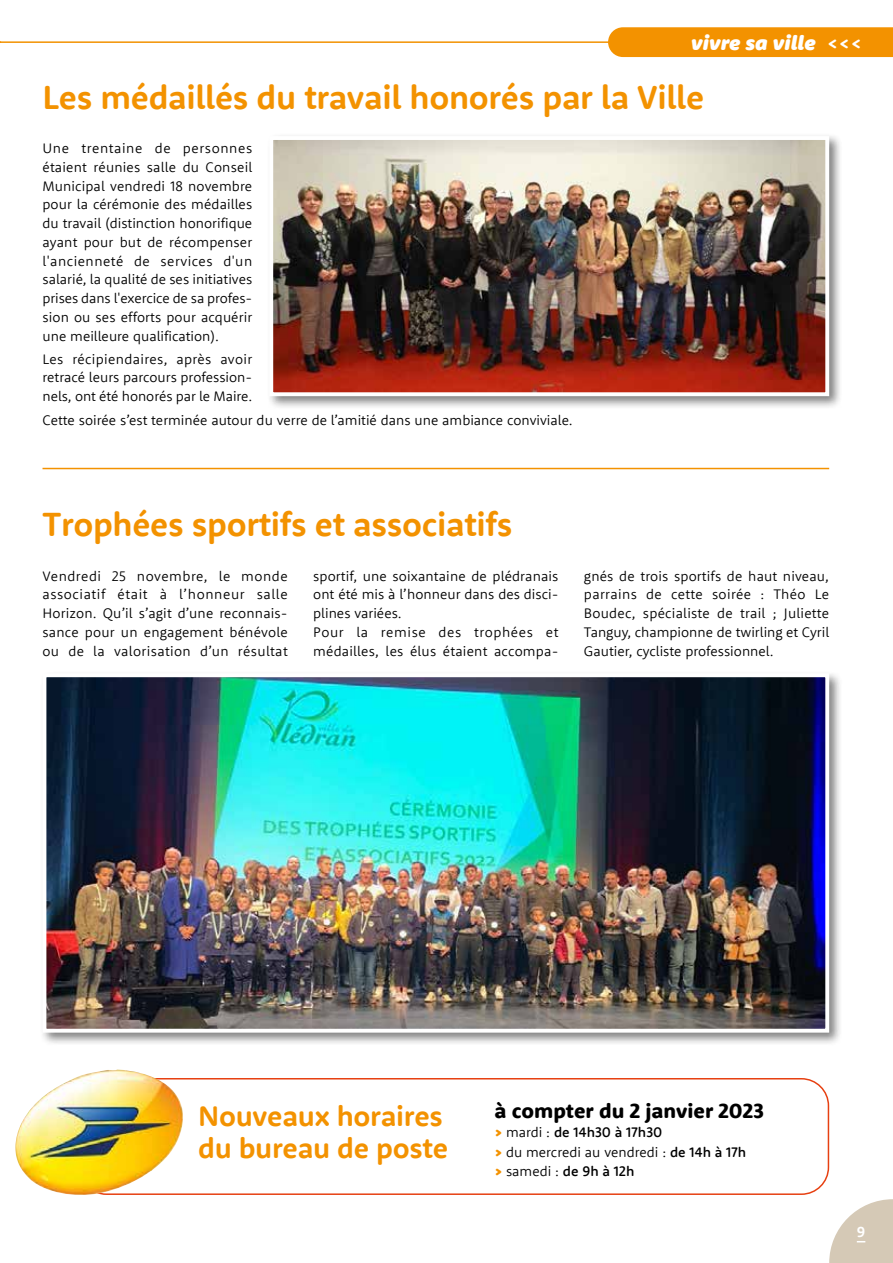
<style>
.page{position:relative;width:893px;height:1263px;background:#fff}
.page>*{position:absolute;margin:0;border:0;box-sizing:border-box;transform-origin:0 0}
.t1{font:700 34.5px "Rooney Sans";letter-spacing:-.01em;color:#f39200}
.t2{font:700 29.25px/32px "Rooney Sans";letter-spacing:-.01em;color:#f39200}
.t3{font:800 21px "Rooney Sans";color:#000}
.t4{font:italic 900 21px "Rooney Sans";color:#fff}
.t5{font:700 15px "Rooney Sans";color:#fff}
.t6{font:300 14.25px/18.8px "Rooney Sans";color:#000;text-align:justify}
.s1{font-weight:700;font-style:normal}
.s2{font-weight:900;color:#f39200}
.s3{font-weight:500}
</style>
<div class="page">
<svg style="left:829px;top:1199px;width:64px;height:64px"></svg>
<div style="left:79px;top:1078px;width:750px;height:117px;border:2px solid #e74011;border-radius:27px"></div>
<hr style="left:0;top:41px;width:609px;height:2px;background:#f39200">
<div style="left:608px;top:27px;width:285px;height:30px;background:#f39200"></div>
<div style="left:266px;top:133px;width:577px;height:277px;background:#000;opacity:.5"></div>
<img style="left:274px;top:141px;width:550px;height:250px">
<div style="left:269px;top:136px;width:560px;height:260px;border:4px solid #fff"></div>
<div style="left:39px;top:670px;width:804px;height:377px;background:#000;opacity:.5"></div>
<img style="left:48px;top:678px;width:776px;height:350px">
<div style="left:43px;top:673px;width:786px;height:360px;border:4px solid #fff"></div>
<img style="left:15px;top:1069px;width:168px;height:126px">
<hr style="left:43px;top:468px;width:786px;height:1px;background:#f39200">
<h3 class="t4" style="left:691px;top:29px;width:173px">vivre sa ville <span class="s1">&lt;&lt;&lt;</span></h3>
<h1 class="t1" style="left:43px;top:74px;width:663px">Les médaillés du travail honorés par la Ville</h1>
<p class="t6" style="left:43px;top:138px;width:211px">Une trentaine de personnes étaient réunies salle du Conseil Municipal vendredi 18 novembre pour la cérémonie des médailles du travail (distinction honorifique ayant pour but de récompenser l'ancienneté de services d'un salarié, la qualité de ses initiatives prises dans l'exercice de sa profes&shy;sion ou ses efforts pour acquérir une meilleure qualification).</p>
<p class="t6" style="left:43px;top:349px;width:211px">Les récipiendaires, après avoir retracé leurs parcours profession&shy;nels, ont été honorés par le Maire.</p>
<p class="t6" style="left:43px;top:411px;width:532px">Cette soirée s’est terminée autour du verre de l’amitié dans une ambiance conviviale.</p>
<h1 class="t1" style="left:43px;top:502px;width:471px">Trophées sportifs et associatifs</h1>
<p class="t6" style="left:43px;top:566px;width:247px">Vendredi 25 novembre, le monde associatif était à l’honneur salle Horizon. Qu’il s’agit d’une reconnais&shy;sance pour un engagement bénévole ou de la valorisation d’un résultat</p>
<p class="t6" style="left:313px;top:566px;width:247px;text-align:left">sportif, une soixantaine de plédranais ont été mis à l’honneur dans des disci&shy;plines variées.<br>Pour la remise des trophées et médailles, les élus étaient accompa-</p>
<p class="t6" style="left:584px;top:566px;width:247px">gnés de trois sportifs de haut niveau, parrains de cette soirée : Théo Le Boudec, spécialiste de trail ; Juliette Tanguy, championne de twirling et Cyril Gautier, cycliste professionnel.</p>
<h2 class="t2" style="left:198px;top:1099px;width:252px">Nouveaux horaires du bureau de poste</h2>
<h3 class="t3" style="left:494px;top:1097px;width:271px">à compter du 2 janvier 2023</h3>
<p class="t6" style="left:494px;top:1122px;width:253px;line-height:19.5px;text-align:left"><span class="s2">&gt;</span> mardi : <span class="s3">de 14h30 à 17h30<br></span><span class="s2">&gt;</span> du mercredi au vendredi : <span class="s3">de 14h à 17h </span><span class="s2">&gt;</span> samedi : <span class="s3">de 9h à 12h</span></p>
<p class="t5" style="left:857px;top:1222px;width:10px">9</p>
</div>
